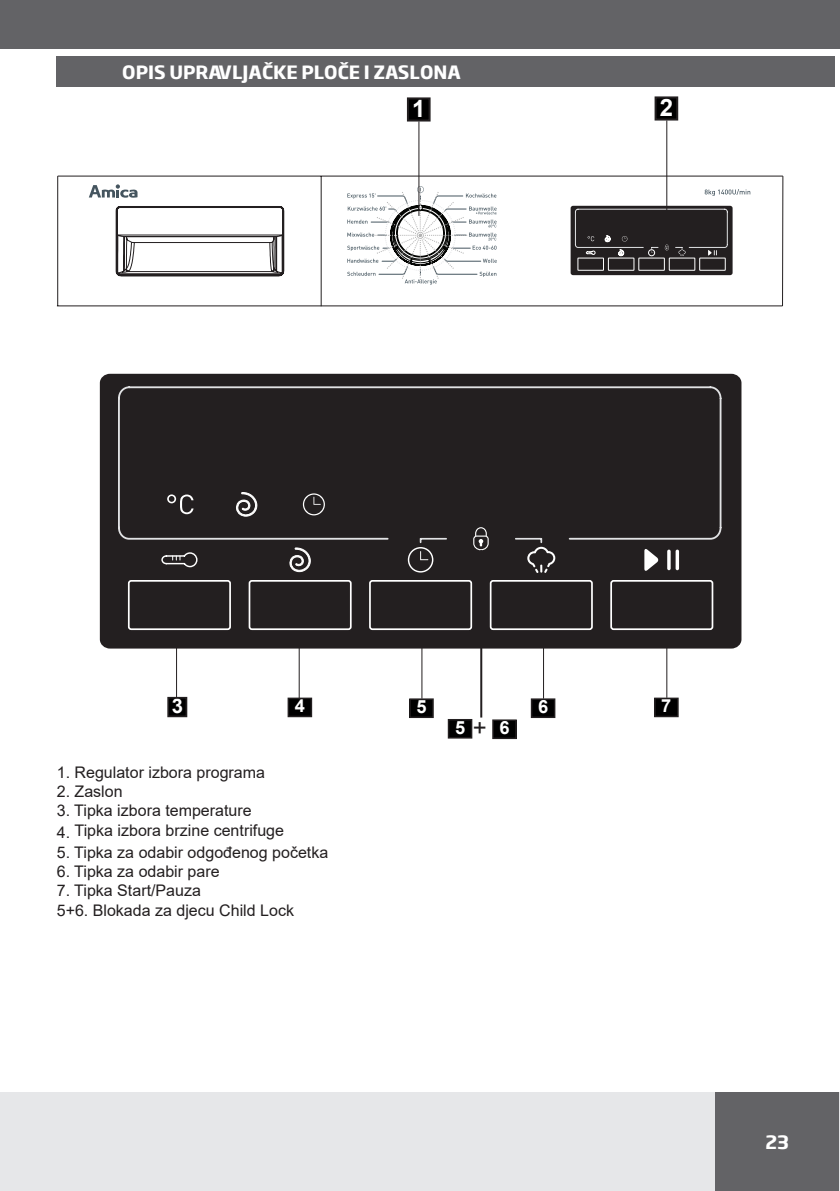
<style>
.page{position:relative;width:840px;height:1191px;background:#fff}
.page>*{position:absolute;margin:0;border:0;box-sizing:border-box;transform-origin:0 0}
.t1{font:700 24px "Arial";color:#fff}
.t2{font:24px "Arial";color:#231f20}
.t3{font:700 20.2px "Arial";color:#fff}
.t4{font:700 18.2px "Arial";color:#fff}
.BODY-PODSTAWOWE_szanowny-kliencie{font:700 18px "Soho Gothic Pro";color:#fff}
.t5{font:16px "Arial";color:#231f20}
</style>
<div class="page">
<div style="left:100px;top:374px;width:641px;height:274px;background:#231f20;border-radius:10px"></div>
<svg style="left:118px;top:386px;width:604px;height:154px"></svg>
<svg style="left:419px;top:538px;width:27px;height:4px"></svg>
<div style="left:610px;top:580px;width:103px;height:50px;border:2px solid #fff;border-radius:2px"></div>
<div style="left:489px;top:580px;width:103px;height:50px;border:2px solid #fff;border-radius:2px"></div>
<div style="left:369px;top:580px;width:103px;height:50px;border:2px solid #fff;border-radius:2px"></div>
<div style="left:248px;top:580px;width:103px;height:50px;border:2px solid #fff;border-radius:2px"></div>
<div style="left:128px;top:580px;width:103px;height:50px;border:2px solid #fff;border-radius:2px"></div>
<svg style="left:236px;top:492px;width:21px;height:24px"></svg>
<svg style="left:303px;top:493px;width:22px;height:22px"></svg>
<svg style="left:313px;top:497px;width:7px;height:8px"></svg>
<svg style="left:167px;top:494px;width:26px;height:20px"></svg>
<svg style="left:289px;top:547px;width:21px;height:25px"></svg>
<svg style="left:161px;top:552px;width:37px;height:16px"></svg>
<hr style="left:675px;top:549px;width:3px;height:21px;background:#fff;border-radius:2px">
<svg style="left:666px;top:549px;width:4px;height:21px"></svg>
<svg style="left:644px;top:549px;width:14px;height:22px"></svg>
<svg style="left:473px;top:527px;width:15px;height:23px"></svg>
<svg style="left:420px;top:551px;width:8px;height:9px"></svg>
<div style="left:407px;top:547px;width:26px;height:25px;border:1px solid #fff;border-radius:50%"></div>
<svg style="left:515px;top:538px;width:40px;height:35px"></svg>
<hr style="left:320px;top:176px;width:1px;height:130px;background:#231f20">
<hr style="left:58px;top:176px;width:724px;height:1px;background:#231f20">
<svg style="left:570px;top:206px;width:162px;height:69px;background:#403c3d"></svg>
<div style="left:699px;top:258px;width:25px;height:12px;background:#231f20"></div>
<div style="left:699px;top:258px;width:26px;height:12px;border:1px solid #fff"></div>
<div style="left:669px;top:258px;width:25px;height:12px;background:#231f20"></div>
<div style="left:668px;top:258px;width:26px;height:12px;border:1px solid #fff"></div>
<div style="left:638px;top:258px;width:26px;height:12px;background:#231f20"></div>
<div style="left:638px;top:258px;width:26px;height:12px;border:1px solid #fff"></div>
<div style="left:608px;top:258px;width:25px;height:12px;background:#231f20"></div>
<div style="left:608px;top:258px;width:25px;height:12px;border:1px solid #fff"></div>
<div style="left:577px;top:258px;width:26px;height:12px;background:#231f20"></div>
<div style="left:577px;top:258px;width:26px;height:12px;border:1px solid #fff"></div>
<svg style="left:116px;top:206px;width:168px;height:70px"></svg>
<svg style="left:89px;top:184px;width:48px;height:14px"></svg>
<svg style="left:704px;top:189px;width:45px;height:7px"></svg>
<svg style="left:574px;top:209px;width:153px;height:47px;background:#2f2b2c"></svg>
<svg style="left:347px;top:186px;width:149px;height:98px"></svg>
<div style="left:385px;top:200px;width:70px;height:70px;border:1px dashed #e6e7e9;border-radius:50%"></div>
<hr style="left:57px;top:305px;width:725px;height:1px;background:#231f20">
<hr style="left:57px;top:176px;width:1px;height:130px;background:#231f20">
<hr style="left:781px;top:176px;width:1px;height:130px;background:#231f20">
<div style="left:0;top:1092px;width:839px;height:99px;background:#e6e7e9"></div>
<div style="left:715px;top:1092px;width:123px;height:99px;background:#636366"></div>
<div style="left:57px;top:57px;width:777px;height:30px;background:#636366"></div>
<div style="left:0;top:0;width:839px;height:49px;background:#636366"></div>
<div style="left:168px;top:697px;width:18px;height:19px;background:#000"></div>
<div style="left:167px;top:697px;width:20px;height:20px;border:2px solid #231f20"></div>
<div style="left:288px;top:698px;width:23px;height:18px;background:#000"></div>
<div style="left:287px;top:697px;width:25px;height:20px;border:2px solid #231f20"></div>
<div style="left:410px;top:699px;width:23px;height:18px;background:#000"></div>
<div style="left:409px;top:698px;width:24px;height:20px;border:2px solid #231f20"></div>
<hr style="left:176px;top:632px;width:1px;height:65px;background:#231f20">
<hr style="left:298px;top:634px;width:1px;height:65px;background:#231f20">
<hr style="left:421px;top:634px;width:1px;height:64px;background:#231f20">
<div style="left:448px;top:719px;width:23px;height:19px;background:#000"></div>
<div style="left:447px;top:719px;width:25px;height:19px;border:2px solid #231f20"></div>
<div style="left:492px;top:720px;width:23px;height:18px;background:#000"></div>
<div style="left:492px;top:719px;width:24px;height:20px;border:2px solid #231f20"></div>
<hr style="left:480px;top:550px;width:2px;height:167px;background:#231f20">
<div style="left:531px;top:699px;width:23px;height:18px;background:#000"></div>
<div style="left:530px;top:698px;width:25px;height:20px;border:2px solid #231f20"></div>
<hr style="left:542px;top:634px;width:1px;height:64px;background:#231f20">
<div style="left:654px;top:698px;width:23px;height:18px;background:#000"></div>
<div style="left:653px;top:697px;width:25px;height:20px;border:2px solid #231f20"></div>
<hr style="left:666px;top:633px;width:1px;height:65px;background:#231f20">
<div style="left:407px;top:98px;width:22px;height:22px;background:#000"></div>
<div style="left:406px;top:97px;width:24px;height:24px;border:2px solid #231f20"></div>
<hr style="left:418px;top:121px;width:1px;height:95px;background:#231f20">
<div style="left:655px;top:97px;width:21px;height:22px;background:#000"></div>
<div style="left:654px;top:96px;width:23px;height:24px;border:2px solid #231f20"></div>
<hr style="left:666px;top:120px;width:1px;height:99px;background:#231f20">
<p class="BODY-PODSTAWOWE_szanowny-kliencie" style="left:122px;top:58px;width:340px">OPIS UPRAVLJAČKE PLOČE I ZASLONA</p>
<p class="t1" style="left:412px;top:92px;width:15px">1</p>
<p class="t1" style="left:659px;top:91px;width:15px">2</p>
<p class="t3" style="left:171px;top:692px;width:13px">3</p>
<p class="t4" style="left:294px;top:693px;width:12px">4</p>
<p class="t4" style="left:416px;top:694px;width:12px">5</p>
<p class="t5" style="left:57px;top:761px;width:210px">1. Regulator izbora programa</p>
<p class="t5" style="left:57px;top:780px;width:67px">2. Zaslon</p>
<p class="t5" style="left:57px;top:800px;width:196px">3. Tipka izbora temperature</p>
<p class="t5" style="left:57px;top:820px;width:229px">4. Tipka izbora brzine centrifuge</p>
<p class="t5" style="left:57px;top:841px;width:273px">5. Tipka za odabir odgođenog početka</p>
<p class="t5" style="left:57px;top:860px;width:164px">6. Tipka za odabir pare</p>
<p class="t5" style="left:57px;top:879px;width:146px">7. Tipka Start/Pauza</p>
<p class="t5" style="left:57px;top:899px;width:239px">5+6. Blokada za djecu Child Lock</p>
<p class="t4" style="left:454px;top:714px;width:12px">5</p>
<p class="t2" style="left:472px;top:710px;width:16px">+</p>
<p class="t4" style="left:499px;top:715px;width:12px">6</p>
<p class="t4" style="left:537px;top:694px;width:12px">6</p>
<p class="t4" style="left:661px;top:693px;width:12px">7</p>
<p class="BODY-PODSTAWOWE_szanowny-kliencie" style="left:765px;top:1127px;width:25px">23</p>
</div>
